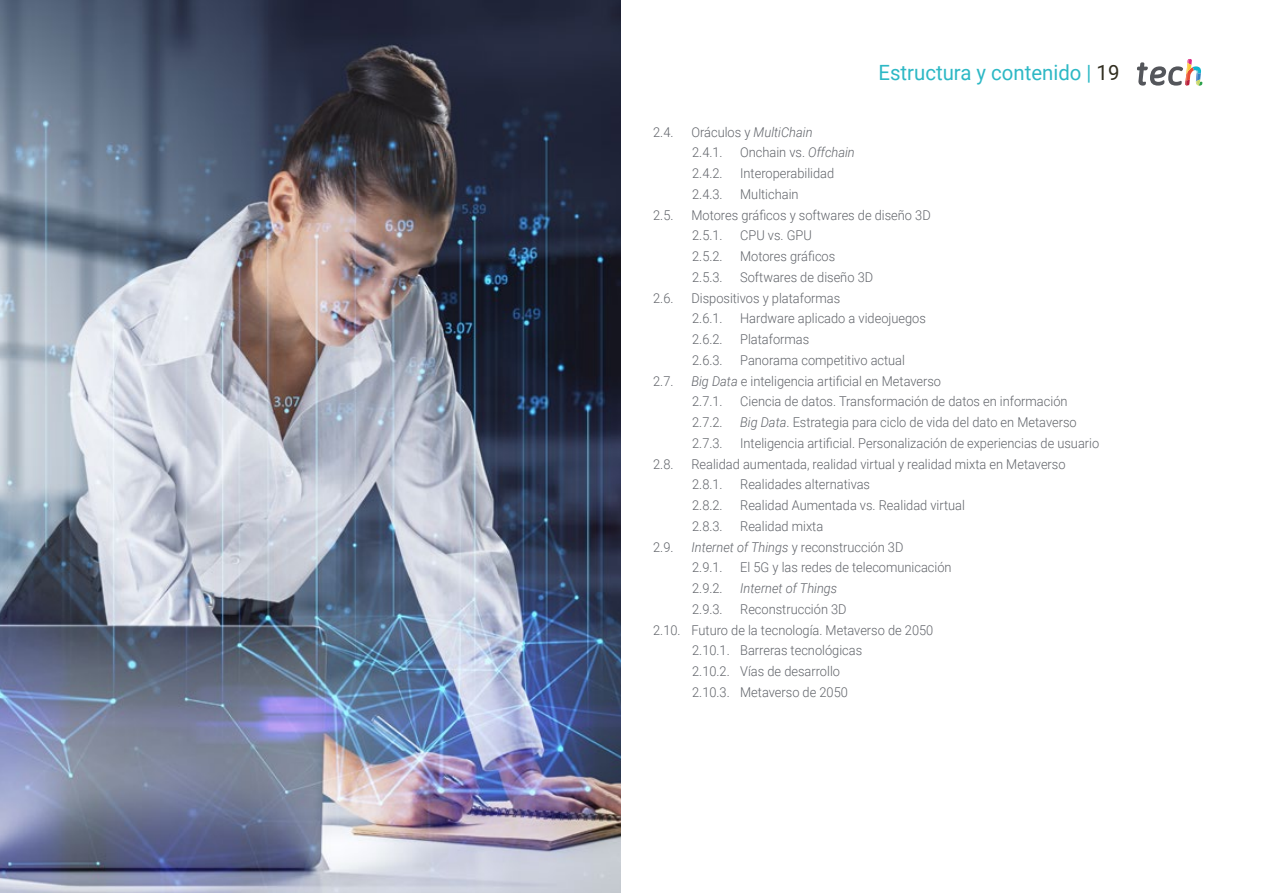
<style>
.page{position:relative;width:1263px;height:893px;background:#fff}
.page>*{position:absolute;margin:0;border:0;box-sizing:border-box;transform-origin:0 0}
.t1{font:21px "Roboto";color:#2db8c5}
.t2{font:300 13.5px/20.7px "Roboto";color:#61646a;scale:.95 1}
.t3{font:italic 300 13.5px "Roboto";color:#61646a;scale:.95 1}
.s1{font-style:italic}
.s2{color:#312e20}
</style>
<div class="page">
<svg style="left:1137px;top:59px;width:65px;height:27px"></svg>
<img style="left:0;top:0;width:621px;height:893px">
<p class="t2" style="left:653px;top:121px;width:23px">2.4.</p>
<p class="t2" style="left:691px;top:121px;width:129px">Oráculos y <span class="s1">MultiChain<br></span>2.4.1.</p>
<p class="t2" style="left:740px;top:142px;width:122px">Onchain vs. <span class="s1">Offchain</span></p>
<p class="t2" style="left:692px;top:162px;width:34px">2.4.2.</p>
<p class="t2" style="left:740px;top:162px;width:101px">Interoperabilidad</p>
<p class="t2" style="left:692px;top:183px;width:34px">2.4.3.</p>
<p class="t2" style="left:740px;top:183px;width:63px">Multichain</p>
<h1 class="t1" style="left:878px;top:57px;width:242px">Estructura y contenido | <span class="s2">19</span></h1>
<p class="t2" style="left:653px;top:204px;width:23px">2.5.</p>
<p class="t2" style="left:691px;top:204px;width:253px">Motores gráficos y softwares de diseño 3D<br>2.5.1.</p>
<p class="t2" style="left:740px;top:225px;width:77px">CPU vs. GPU</p>
<p class="t2" style="left:692px;top:245px;width:34px">2.5.2.</p>
<p class="t2" style="left:740px;top:245px;width:102px">Motores gráficos</p>
<p class="t2" style="left:692px;top:266px;width:34px">2.5.3.</p>
<p class="t2" style="left:740px;top:266px;width:141px">Softwares de diseño 3D</p>
<p class="t2" style="left:653px;top:287px;width:23px">2.6.</p>
<p class="t2" style="left:691px;top:287px;width:158px">Dispositivos y plataformas<br>2.6.1.</p>
<p class="t2" style="left:740px;top:308px;width:197px">Hardware aplicado a videojuegos</p>
<p class="t2" style="left:692px;top:328px;width:34px">2.6.2.</p>
<p class="t2" style="left:740px;top:328px;width:74px">Plataformas</p>
<p class="t2" style="left:692px;top:349px;width:34px">2.6.3.</p>
<p class="t2" style="left:740px;top:349px;width:175px">Panorama competitivo actual</p>
<p class="t2" style="left:653px;top:370px;width:23px">2.7.</p>
<p class="t2" style="left:691px;top:370px;width:264px"><span class="s1">Big Data</span> e inteligencia artificial en Metaverso<br>2.7.1.</p>
<p class="t2" style="left:740px;top:391px;width:346px">Ciencia de datos. Transformación de datos en información</p>
<p class="t2" style="left:692px;top:411px;width:34px">2.7.2.</p>
<p class="t2" style="left:740px;top:411px;width:356px"><span class="s1">Big Data</span>. Estrategia para ciclo de vida del dato en Metaverso</p>
<p class="t2" style="left:692px;top:432px;width:34px">2.7.3.</p>
<p class="t2" style="left:740px;top:432px;width:379px">Inteligencia artificial. Personalización de experiencias de usuario</p>
<p class="t2" style="left:653px;top:453px;width:23px">2.8.</p>
<p class="t2" style="left:691px;top:453px;width:395px">Realidad aumentada, realidad virtual y realidad mixta en Metaverso<br>2.8.1.</p>
<p class="t2" style="left:740px;top:474px;width:138px">Realidades alternativas</p>
<p class="t2" style="left:692px;top:494px;width:34px">2.8.2.</p>
<p class="t2" style="left:740px;top:494px;width:238px">Realidad Aumentada vs. Realidad virtual</p>
<p class="t2" style="left:692px;top:515px;width:34px">2.8.3.</p>
<p class="t2" style="left:740px;top:515px;width:89px">Realidad mixta</p>
<p class="t2" style="left:653px;top:536px;width:23px">2.9.</p>
<p class="t2" style="left:691px;top:536px;width:225px"><span class="s1">Internet of Things</span> y reconstrucción 3D<br>2.9.1.</p>
<p class="t2" style="left:740px;top:557px;width:224px">El 5G y las redes de telecomunicación</p>
<p class="t2" style="left:692px;top:577px;width:34px">2.9.2.</p>
<p class="t3" style="left:740px;top:579px;width:104px">Internet of Things</p>
<p class="t2" style="left:692px;top:598px;width:34px">2.9.3.</p>
<p class="t2" style="left:740px;top:598px;width:114px">Reconstrucción 3D</p>
<p class="t2" style="left:653px;top:619px;width:296px">2.10. Futuro de la tecnología. Metaverso de 2050</p>
<p class="t2" style="left:692px;top:640px;width:180px">2.10.1. Barreras tecnológicas</p>
<p class="t2" style="left:692px;top:660px;width:157px">2.10.2. Vías de desarrollo</p>
<p class="t2" style="left:692px;top:681px;width:165px">2.10.3. Metaverso de 2050</p>
</div>
